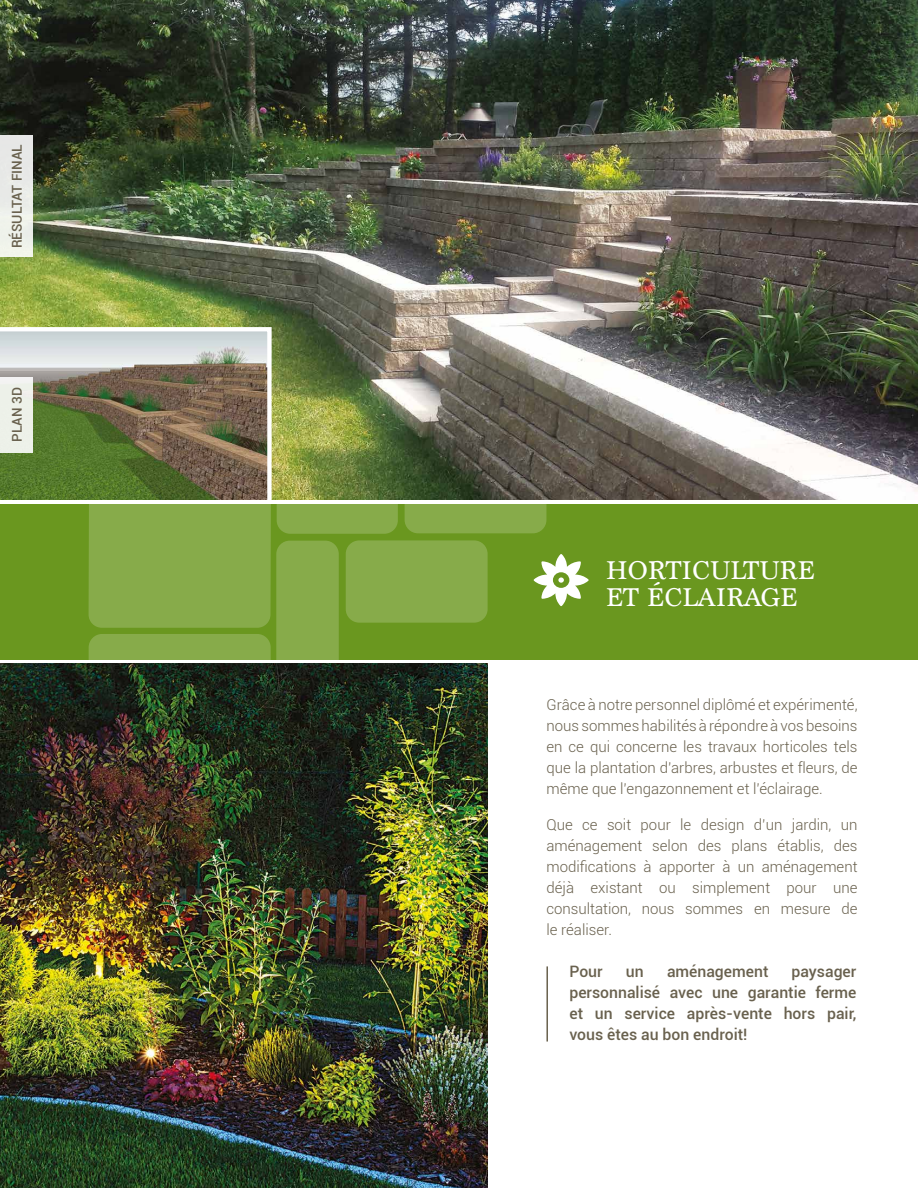
<style>
.page{position:relative;width:918px;height:1188px;background:#fff}
.page>*{position:absolute;margin:0;border:0;box-sizing:border-box;transform-origin:0 0}
.t1{font:27px/27px "Marion";color:#fff}
.t2{font:500 15.75px/21px "Roboto";color:#69614e;text-align:justify}
.t3{font:300 15px/21px "Roboto";color:#69614e;text-align:justify}
.t4{font:500 13.65px "Roboto";color:#69614e}
.t5{font:500 13.5px "Roboto";color:#69614e}
</style>
<div class="page">
<img style="left:0;top:0;width:918px;height:500px">
<img style="left:0;top:664px;width:488px;height:524px">
<div style="left:0;top:504px;width:918px;height:156px;background:#6a971f"></div>
<svg style="left:89px;top:504px;width:309px;height:156px;background:#83a844"></svg>
<div style="left:346px;top:540px;width:142px;height:83px;background:#87ab4a;border-radius:14px"></div>
<div style="left:405px;top:504px;width:141px;height:29px;background:#87ab4a"></div>
<svg style="left:534px;top:554px;width:55px;height:52px"></svg>
<hr style="left:546px;top:966px;width:2px;height:76px;background:#69614e">
<svg style="left:0;top:325px;width:274px;height:181px;background:#898d6d"></svg>
<div style="left:0;top:136px;width:33px;height:121px;background:#eaece9"></div>
<div style="left:0;top:377px;width:33px;height:75px;background:#edf1e9"></div>
<p class="t4" style="left:7px;top:248px;width:106px;rotate:-90deg">RÉSULTAT FINAL</p>
<p class="t5" style="left:7px;top:442px;width:56px;rotate:-90deg">PLAN 3D</p>
<h1 class="t1" style="left:606px;top:557px;width:211px">HORTICULTURE<br>ET ÉCLAIRAGE</h1>
<p class="t3" style="left:546px;top:694px;width:313px">Grâce à notre personnel diplômé et expérimenté, nous sommes habilités à répondre à vos besoins en ce qui concerne les travaux horticoles tels que la plantation d’arbres, arbustes et fleurs, de même que l’engazonnement et l’éclairage.</p>
<p class="t3" style="left:546px;top:814px;width:313px">Que ce soit pour le design d’un jardin, un aménagement selon des plans établis, des modifications à apporter à un aménagement déjà existant ou simplement pour une consultation, nous sommes en mesure de le réaliser.</p>
<p class="t2" style="left:569px;top:960px;width:35px">Pour</p>
<p class="t2" style="left:626px;top:960px;width:19px">un</p>
<p class="t2" style="left:667px;top:960px;width:103px">aménagement</p>
<p class="t2" style="left:569px;top:960px;width:288px;text-indent:222px">paysager personnalisé avec une garantie ferme et un service après-vente hors pair, vous êtes au bon endroit!</p>
</div>
